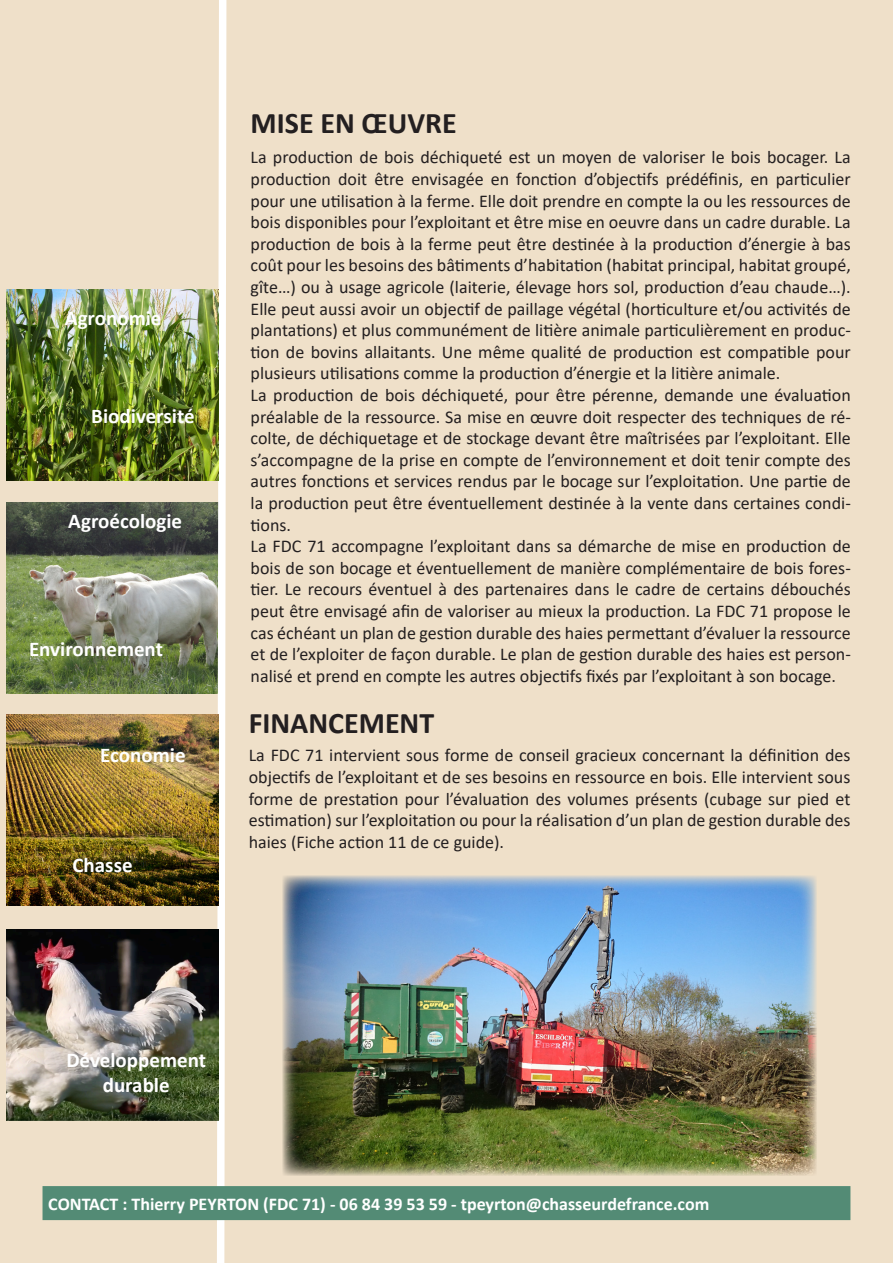
<style>
.page{position:relative;width:893px;height:1263px;background:#efe0c9}
.page>*{position:absolute;margin:0;border:0;box-sizing:border-box;transform-origin:0 0}
.Sous-titre{font:700 30px "Calibri";color:#231f20}
.Bandeau{font:700 21px/25.2px "Calibri";color:#fff;text-align:center}
.Texte{font:18px/21.6px "Calibri";color:#231f20;text-align:justify}
.Pied{font:700 18px "Calibri";color:#fff}
</style>
<div class="page">
<img style="left:6px;top:503px;width:207px;height:191px">
<svg style="left:213px;top:0;width:17px;height:1263px"></svg>
<img style="left:6px;top:289px;width:213px;height:191px">
<img style="left:6px;top:715px;width:213px;height:191px">
<img style="left:6px;top:930px;width:213px;height:191px">
<div style="left:43px;top:1187px;width:807px;height:32px;background:#538b75"></div>
<div style="left:43px;top:1186px;width:807px;height:34px;border:2px solid #538b75"></div>
<img style="left:283px;top:876px;width:533px;height:300px">
<p class="Bandeau" style="left:65px;top:305px;width:98px">Agronomie</p>
<p class="Bandeau" style="left:91px;top:403px;width:105px">Biodiversité</p>
<p class="Bandeau" style="left:68px;top:508px;width:115px">Agroécologie</p>
<p class="Bandeau" style="left:29px;top:636px;width:135px">Environnement</p>
<p class="Bandeau" style="left:100px;top:742px;width:87px">Economie</p>
<p class="Bandeau" style="left:73px;top:852px;width:62px">Chasse</p>
<p class="Sous-titre" style="left:251px;top:102px;width:208px">MISE EN ŒUVRE</p>
<p class="Texte" style="left:251px;top:146px;width:602px">La production de bois déchiqueté est un moyen de valoriser le bois bocager. La production doit être envisagée en fonction d’objectifs prédéfinis, en particulier pour une utilisation à la ferme. Elle doit prendre en compte la ou les ressources de bois disponibles pour l’exploitant et être mise en oeuvre dans un cadre durable. La production de bois à la ferme peut être destinée à la production d’énergie à bas coût pour les besoins des bâtiments d’habitation (habitat principal, habitat groupé, gîte…) ou à usage agricole (laiterie, élevage hors sol, production d’eau chaude…).<br>Elle peut aussi avoir un objectif de paillage végétal (horticulture et/ou activités de plantations) et plus communément de litière animale particulièrement en produc&shy;tion de bovins allaitants. Une même qualité de production est compatible pour plusieurs utilisations comme la production d’énergie et la litière animale.</p>
<p class="Texte" style="left:251px;top:384px;width:602px">La production de bois déchiqueté, pour être pérenne, demande une évaluation préalable de la ressource. Sa mise en œuvre doit respecter des techniques de ré&shy;colte, de déchiquetage et de stockage devant être maîtrisées par l’exploitant. Elle s’accompagne de la prise en compte de l’environnement et doit tenir compte des autres fonctions et services rendus par le bocage sur l’exploitation. Une partie de la production peut être éventuellement destinée à la vente dans certaines condi&shy;tions.</p>
<p class="Texte" style="left:251px;top:535px;width:602px">La FDC 71 accompagne l’exploitant dans sa démarche de mise en production de bois de son bocage et éventuellement de manière complémentaire de bois fores&shy;tier. Le recours éventuel à des partenaires dans le cadre de certains débouchés peut être envisagé afin de valoriser au mieux la production. La FDC 71 propose le cas échéant un plan de gestion durable des haies permettant d’évaluer la ressource et de l’exploiter de façon durable. Le plan de gestion durable des haies est person&shy;nalisé et prend en compte les autres objectifs fixés par l’exploitant à son bocage.</p>
<p class="Sous-titre" style="left:249px;top:702px;width:187px">FINANCEMENT</p>
<p class="Texte" style="left:249px;top:744px;width:603px">La FDC 71 intervient sous forme de conseil gracieux concernant la définition des objectifs de l’exploitant et de ses besoins en ressource en bois. Elle intervient sous forme de prestation pour l’évaluation des volumes présents (cubage sur pied et estimation) sur l’exploitation ou pour la réalisation d’un plan de gestion durable des haies (Fiche action 11 de ce guide).</p>
<p class="Bandeau" style="left:66px;top:1047px;width:141px">Développement durable</p>
<p class="Pied" style="left:48px;top:1191px;width:663px">CONTACT : Thierry PEYRTON (FDC 71) - 06 84 39 53 59 - tpeyrton@chasseurdefrance.com</p>
</div>
